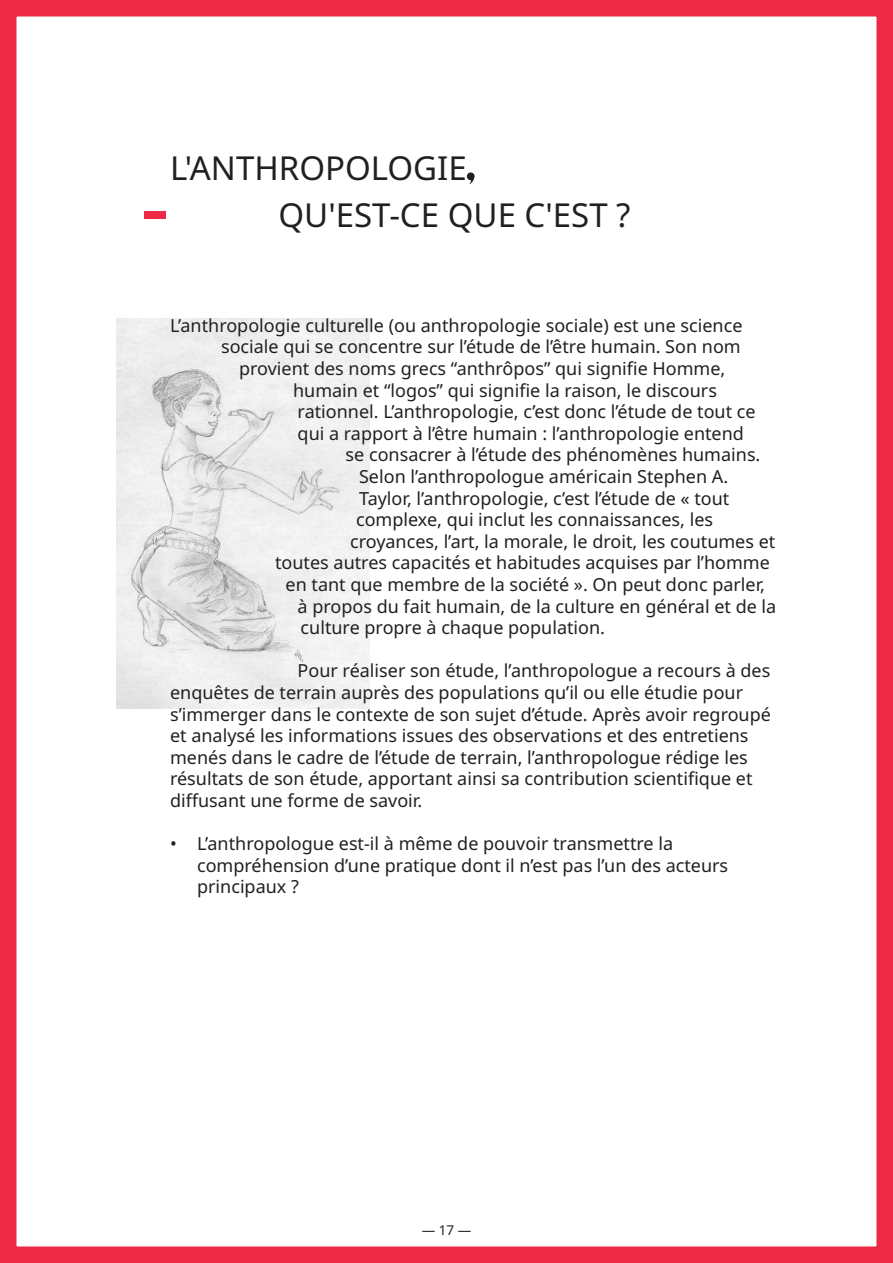
<style>
.page{position:relative;width:893px;height:1263px;background:#fff}
.page>*{position:absolute;margin:0;border:0;box-sizing:border-box;transform-origin:0 0}
.t1{font:90px "Noto Sans";color:#ed2a46}
.Titre{font:33px "Noto Sans";color:#231f20}
.Texte_générique{font:18px/21.6px "Noto Sans";color:#231f20}
.t2{font:13.5px "Noto Sans";color:#231f20}
.s1{font-family:"Alistairmorrison";font-size:67.5px}
</style>
<div class="page">
<div style="left:0;top:0;width:893px;height:1263px;border:16px solid #ed2a46"></div>
<img style="left:116px;top:319px;width:254px;height:389px">
<p class="Titre" style="left:170px;top:149px;width:308px">L'ANTHROPOLOGIE<span class="s1">,</span></p>
<h1 class="t1" style="left:141px;top:156px;width:30px">-</h1>
<p class="Titre" style="left:279px;top:196px;width:354px">QU'EST-CE QUE C'EST ?</p>
<p class="Texte_générique" style="left:170px;top:315px;width:574px">L’anthropologie culturelle (ou anthropologie sociale) est une science</p>
<p class="Texte_générique" style="left:221px;top:336px;width:521px">sociale qui se concentre sur l’étude de l’être humain. Son nom</p>
<p class="Texte_générique" style="left:239px;top:358px;width:488px">provient des noms grecs “anthrôpos” qui signifie Homme,</p>
<p class="Texte_générique" style="left:293px;top:380px;width:425px">humain et “logos” qui signifie la raison, le discours</p>
<p class="Texte_générique" style="left:298px;top:401px;width:460px">rationnel. L’anthropologie, c’est donc l’étude de tout ce</p>
<p class="Texte_générique" style="left:298px;top:423px;width:448px">qui a rapport à l’être humain : l’anthropologie entend</p>
<p class="Texte_générique" style="left:346px;top:444px;width:416px">se consacrer à l’étude des phénomènes humains.</p>
<p class="Texte_générique" style="left:359px;top:466px;width:371px">Selon l’anthropologue américain Stephen A.</p>
<p class="Texte_générique" style="left:359px;top:488px;width:372px">Taylor, l’anthropologie, c’est l’étude de « tout</p>
<p class="Texte_générique" style="left:356px;top:509px;width:358px">complexe, qui inclut les connaissances, les</p>
<p class="Texte_générique" style="left:350px;top:531px;width:427px">croyances, l’art, la morale, le droit, les coutumes et</p>
<p class="Texte_générique" style="left:275px;top:552px;width:496px">toutes autres capacités et habitudes acquises par l’homme</p>
<p class="Texte_générique" style="left:286px;top:574px;width:481px">en tant que membre de la société ». On peut donc parler,</p>
<p class="Texte_générique" style="left:298px;top:596px;width:480px">à propos du fait humain, de la culture en général et de la</p>
<p class="Texte_générique" style="left:301px;top:617px;width:306px">culture propre à chaque population.</p>
<p class="Texte_générique" style="left:170px;top:660px;width:602px;text-indent:128px">Pour réaliser son étude, l’anthropologue a recours à des enquêtes de terrain auprès des populations qu’il ou elle étudie pour s’immerger dans le contexte de son sujet d’étude. Après avoir regroupé et analysé les informations issues des observations et des entretiens menés dans le cadre de l’étude de terrain, l’anthropologue rédige les résultats de son étude, apportant ainsi sa contribution scientifique et diffusant une forme de savoir.</p>
<p class="Texte_générique" style="left:197px;top:833px;width:533px;text-indent:-27px">• L’anthropologue est-il à même de pouvoir transmettre la compréhension d’une pratique dont il n’est pas l’un des acteurs principaux ?</p>
<p class="t2" style="left:422px;top:1222px;width:51px">— 17 —</p>
</div>
